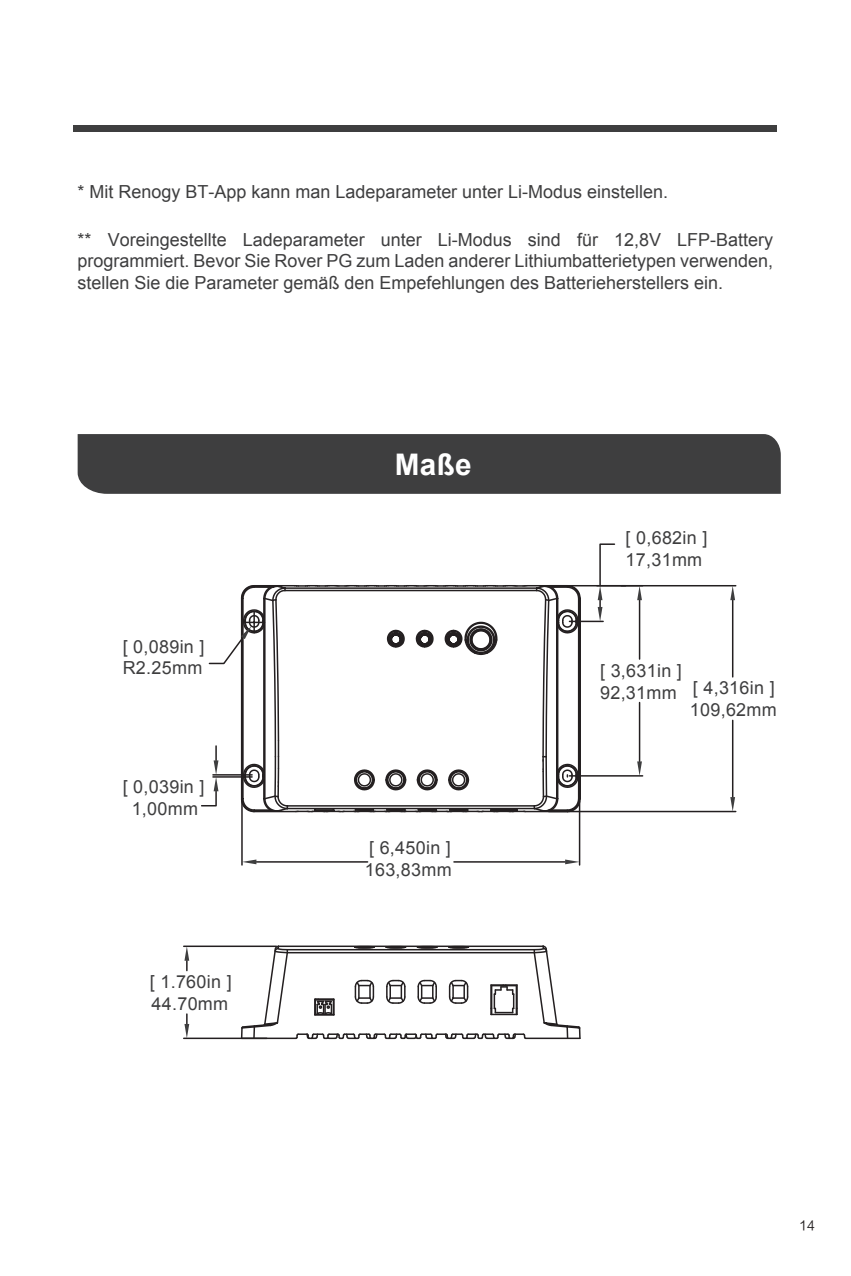
<style>
.page{position:relative;width:851px;height:1276px;background:#fff}
.page>*{position:absolute;margin:0;border:0;box-sizing:border-box;transform-origin:0 0}
.t1{font:700 29.7px "Arial";color:#fff}
.t2{font:18px/21.9px "Arial";color:#3e3e3f}
.t3{font:12.6px "FZLTHJW GB1 0";color:#231f20}
</style>
<div class="page">
<div style="left:74px;top:126px;width:702px;height:6px;background:#3e3e3f"></div>
<div style="left:78px;top:434px;width:702px;height:60px;background:#3e3e3f"></div>
<svg style="left:241px;top:585px;width:340px;height:281px"></svg>
<svg style="left:415px;top:629px;width:19px;height:19px"></svg>
<svg style="left:386px;top:629px;width:19px;height:19px"></svg>
<svg style="left:416px;top:768px;width:22px;height:23px"></svg>
<svg style="left:384px;top:768px;width:23px;height:23px"></svg>
<svg style="left:353px;top:768px;width:23px;height:23px"></svg>
<svg style="left:240px;top:945px;width:341px;height:95px"></svg>
<svg style="left:415px;top:808px;width:22px;height:4px"></svg>
<svg style="left:384px;top:808px;width:22px;height:4px"></svg>
<svg style="left:353px;top:808px;width:22px;height:4px"></svg>
<svg style="left:338px;top:810px;width:6px;height:2px"></svg>
<svg style="left:322px;top:810px;width:7px;height:2px"></svg>
<svg style="left:307px;top:810px;width:6px;height:2px"></svg>
<hr style="left:184px;top:1037px;width:83px;height:2px;background:#231f20">
<hr style="left:184px;top:945px;width:92px;height:2px;background:#231f20">
<svg style="left:184px;top:1014px;width:5px;height:24px"></svg>
<svg style="left:184px;top:947px;width:5px;height:23px"></svg>
<hr style="left:548px;top:811px;width:187px;height:1px;background:#231f20">
<hr style="left:549px;top:585px;width:186px;height:1px;background:#231f20">
<hr style="left:731px;top:720px;width:2px;height:77px;background:#231f20">
<hr style="left:731px;top:600px;width:2px;height:77px;background:#231f20">
<svg style="left:730px;top:797px;width:5px;height:14px"></svg>
<svg style="left:730px;top:586px;width:5px;height:14px"></svg>
<hr style="left:569px;top:620px;width:34px;height:2px;background:#231f20">
<svg style="left:444px;top:585px;width:137px;height:229px"></svg>
<hr style="left:569px;top:775px;width:73px;height:1px;background:#231f20">
<hr style="left:638px;top:702px;width:2px;height:59px;background:#231f20">
<hr style="left:638px;top:600px;width:2px;height:59px;background:#231f20">
<svg style="left:637px;top:761px;width:5px;height:15px"></svg>
<svg style="left:597px;top:543px;width:45px;height:78px"></svg>
<hr style="left:578px;top:801px;width:2px;height:64px;background:#231f20">
<hr style="left:241px;top:801px;width:2px;height:64px;background:#231f20">
<hr style="left:454px;top:861px;width:111px;height:1px;background:#231f20">
<hr style="left:256px;top:861px;width:111px;height:1px;background:#231f20">
<svg style="left:565px;top:859px;width:14px;height:5px"></svg>
<svg style="left:242px;top:859px;width:14px;height:5px"></svg>
<svg style="left:201px;top:585px;width:88px;height:228px"></svg>
<p class="t2" style="left:78px;top:181px;width:592px">* Mit Renogy BT-App kann man Ladeparameter unter Li-Modus einstellen.</p>
<p class="t2" style="left:78px;top:229px;width:697px;text-align:justify">** Voreingestellte Ladeparameter unter Li-Modus sind für 12,8V LFP-Battery programmiert. Bevor Sie Rover PG zum Laden anderer Lithiumbatterietypen verwenden, stellen Sie die Parameter gemäß den Empefehlungen des Batterieherstellers ein.</p>
<p class="t2" style="left:123px;top:635px;width:83px">[ 0,089in ]<br>R2.25mm</p>
<p class="t2" style="left:123px;top:776px;width:83px;text-align:center">[ 0,039in ]<br>1,00mm</p>
<p class="t2" style="left:150px;top:971px;width:83px">[ 1.760in ]<br>44.70mm</p>
<h1 class="t1" style="left:395px;top:445px;width:78px">Maße</h1>
<p class="t2" style="left:365px;top:837px;width:88px">[ 6,450in ]<br>163,83mm</p>
<p class="t2" style="left:625px;top:527px;width:83px">[ 0,682in ]<br>17,31mm</p>
<p class="t2" style="left:600px;top:662px;width:176px;line-height:17.7px">[ 3,631in ]<br>92,31mm [ 4,316in ]</p>
<p class="t2" style="left:689px;top:699px;width:88px">109,62mm</p>
<p class="t3" style="left:799px;top:1218px;width:17px">14</p>
</div>
